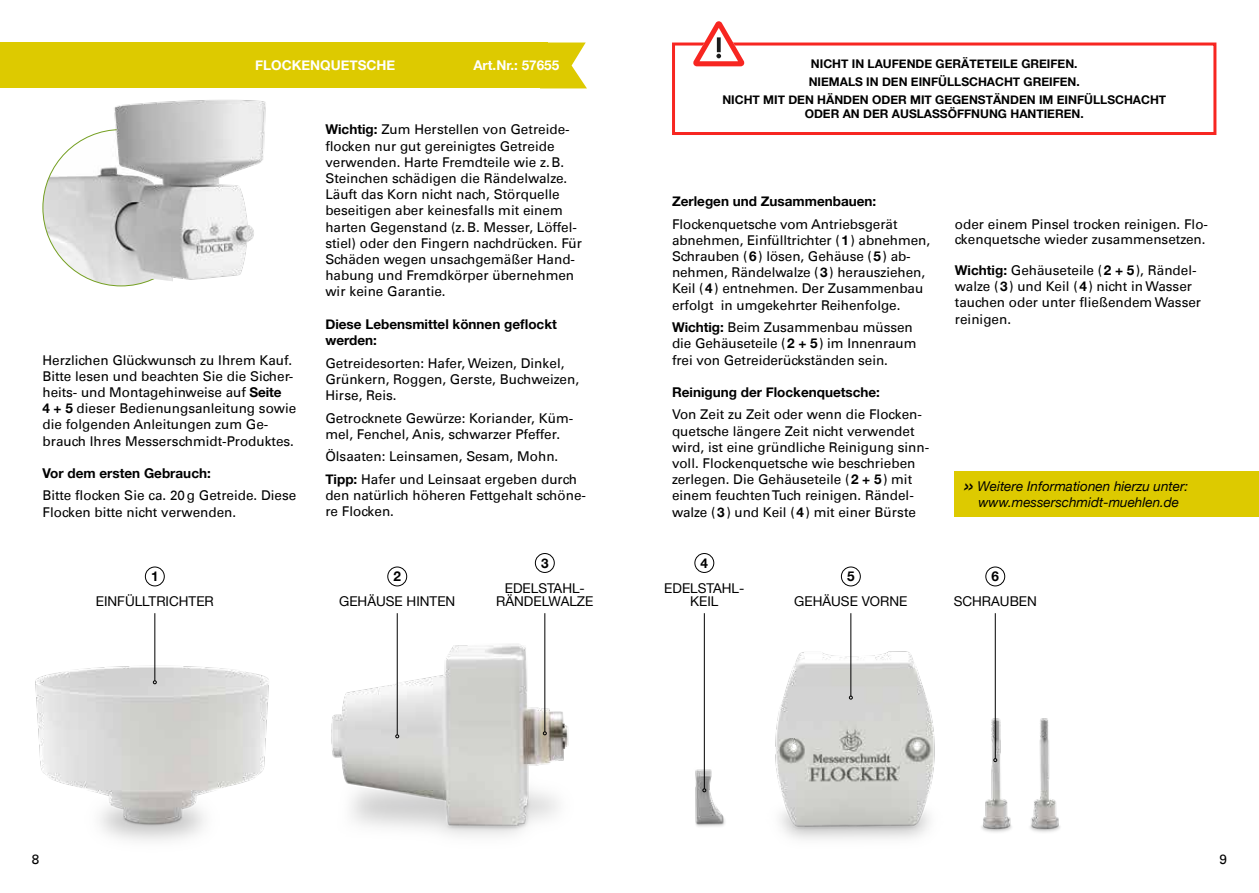
<style>
.page{position:relative;width:1259px;height:893px;background:#fff}
.page>*{position:absolute;margin:0;border:0;box-sizing:border-box;transform-origin:0 0}
.t1{font:13.5px/16.2px "Univers";color:#000}
.t2{font:13.5px/13.5px "Helvetica Neue";color:#000;text-align:center}
.t3{font:italic 13.5px/16.2px "Helvetica Neue";color:#000;text-align:center}
.t4{font:700 13.5px/16.2px "Helvetica Neue";color:#000}
.t5{font:700 13.5px "Helvetica Neue";color:#fff}
.t6{font:700 12px/18px "Helvetica Neue";color:#000;text-align:center}
.s1{font-family:"Helvetica Neue";font-weight:700}
.s2{font-size:22.5px}
</style>
<div class="page">
<img style="left:35px;top:567px;width:1025px;height:274px">
<img style="left:43px;top:130px;width:156px;height:156px;border-radius:78px">
<hr style="left:544px;top:613px;width:1px;height:119px;background:#000">
<svg style="left:543px;top:731px;width:4px;height:4px"></svg>
<hr style="left:397px;top:613px;width:1px;height:122px;background:#000">
<svg style="left:395px;top:734px;width:4px;height:4px"></svg>
<hr style="left:154px;top:613px;width:1px;height:68px;background:#000">
<svg style="left:153px;top:680px;width:4px;height:4px"></svg>
<hr style="left:704px;top:613px;width:1px;height:176px;background:#000">
<svg style="left:702px;top:788px;width:4px;height:4px"></svg>
<hr style="left:850px;top:613px;width:1px;height:83px;background:#000">
<hr style="left:995px;top:613px;width:1px;height:146px;background:#000">
<svg style="left:993px;top:758px;width:4px;height:4px"></svg>
<div style="left:145px;top:567px;width:19px;height:19px;border:1px solid #000;border-radius:50%"></div>
<div style="left:387px;top:567px;width:20px;height:19px;border:1px solid #000;border-radius:50%"></div>
<div style="left:535px;top:553px;width:19px;height:20px;border:1px solid #000;border-radius:50%"></div>
<div style="left:694px;top:553px;width:20px;height:20px;border:1px solid #000;border-radius:50%"></div>
<div style="left:841px;top:567px;width:19px;height:19px;border:1px solid #000;border-radius:50%"></div>
<div style="left:985px;top:567px;width:20px;height:19px;border:1px solid #000;border-radius:50%"></div>
<div style="left:0;top:43px;width:548px;height:45px;background:#ddca00"></div>
<svg style="left:548px;top:43px;width:39px;height:45px"></svg>
<div style="left:672px;top:43px;width:544px;height:92px;border:3px solid #f72621"></div>
<svg style="left:693px;top:21px;width:51px;height:45px"></svg>
<div style="left:955px;top:471px;width:304px;height:46px;background:#ddca00"></div>
<img style="left:93px;top:100px;width:173px;height:187px">
<p class="t5" style="left:255px;top:57px;width:142px">FLOCKENQUETSCHE</p>
<p class="t5" style="left:473px;top:57px;width:87px">Art.Nr.: 57655</p>
<p class="t1" style="left:43px;top:352px;width:255px">Herzlichen Glückwunsch zu Ihrem Kauf.<br>Bitte lesen und beachten Sie die Sicher&shy;heits- und Montagehinweise auf <span class="s1">Seite<br>4 + 5</span> dieser Bedienungsanleitung sowie die folgenden Anleitungen zum Ge&shy;brauch Ihres Messerschmidt-Produktes.</p>
<p class="t1" style="left:43px;top:462px;width:255px;line-height:22.5px"><span class="s1">Vor dem ersten Gebrauch:<br></span>Bitte flocken Sie ca. 20g Getreide. Diese</p>
<p class="t1" style="left:43px;top:504px;width:195px">Flocken bitte nicht verwenden.</p>
<p class="t1" style="left:325px;top:122px;width:258px"><span class="s1">Wichtig:</span> Zum Herstellen von Getreide&shy;flocken nur gut gereinigtes Getreide verwenden. Harte Fremdteile wie z.B.<br>Steinchen schädigen die Rändelwalze.<br>Läuft das Korn nicht nach, Störquelle beseitigen aber keinesfalls mit einem harten Gegenstand (z.B. Messer, Löffel&shy;stiel) oder den Fingern nachdrücken. Für Schäden wegen unsachgemäßer Hand&shy;habung und Fremdkörper übernehmen wir keine Garantie.</p>
<p class="t4" style="left:325px;top:316px;width:233px">Diese Lebensmittel können geflockt werden:</p>
<p class="t1" style="left:325px;top:355px;width:255px">Getreidesorten: Hafer, Weizen, Dinkel,<br>Grünkern, Roggen, Gerste, Buchweizen,<br>Hirse, Reis.</p>
<p class="t1" style="left:325px;top:410px;width:249px">Getrocknete Gewürze: Koriander, Küm&shy;mel, Fenchel, Anis, schwarzer Pfeffer.</p>
<p class="t1" style="left:325px;top:445px;width:253px;line-height:22.5px">Ölsaaten: Leinsamen, Sesam, Mohn.<br><span class="s1">Tipp:</span> Hafer und Leinsaat ergeben durch</p>
<p class="t1" style="left:325px;top:487px;width:262px">den natürlich höheren Fettgehalt schöne&shy;re Flocken.</p>
<p class="t6" style="left:722px;top:55px;width:445px">NICHT IN LAUFENDE GERÄTETEILE GREIFEN.<br>NIEMALS IN DEN EINFÜLLSCHACHT GREIFEN.<br>NICHT MIT DEN HÄNDEN ODER MIT GEGENSTÄNDEN IM EINFÜLLSCHACHT</p>
<p class="t6" style="left:804px;top:104px;width:280px">ODER AN DER AUSLASSÖFFNUNG HANTIEREN.</p>
<p class="t1" style="left:672px;top:190px;width:227px;line-height:22.5px"><span class="s1">Zerlegen und Zusammenbauen:<br></span>Flockenquetsche vom Antriebsgerät</p>
<p class="t1" style="left:672px;top:232px;width:260px">abnehmen, Einfülltrichter (<span class="s1">1</span>) abnehmen, Schrauben (<span class="s1">6</span>) lösen, Gehäuse (<span class="s1">5</span>) ab&shy;nehmen, Rändelwalze (<span class="s1">3</span>) herausziehen, Keil (<span class="s1">4</span>) entnehmen. Der Zusammenbau erfolgt in umgekehrter Reihenfolge.</p>
<p class="t1" style="left:672px;top:319px;width:246px"><span class="s1">Wichtig:</span> Beim Zusammenbau müssen die Gehäuseteile (<span class="s1">2 + 5</span>) im Innenraum frei von Getreiderückständen sein.</p>
<p class="t1" style="left:672px;top:381px;width:251px;line-height:22.5px"><span class="s1">Reinigung der Flockenquetsche:<br></span>Von Zeit zu Zeit oder wenn die Flocken-</p>
<p class="t1" style="left:672px;top:423px;width:259px">quetsche längere Zeit nicht verwendet wird, ist eine gründliche Reinigung sinn&shy;voll. Flockenquetsche wie beschrieben zerlegen. Die Gehäuseteile (<span class="s1">2 + 5</span>) mit einem feuchten Tuch reinigen. Rändel&shy;walze (<span class="s1">3</span>) und Keil (<span class="s1">4</span>) mit einer Bürste</p>
<p class="t1" style="left:955px;top:216px;width:255px;line-height:15px">oder einem Pinsel trocken reinigen. Flo&shy;ckenquetsche wieder zusammensetzen.</p>
<p class="t1" style="left:955px;top:262px;width:248px"><span class="s1">Wichtig:</span> Gehäuseteile (<span class="s1">2 + 5</span>), Rändel&shy;walze (<span class="s1">3</span>) und Keil (<span class="s1">4</span>) nicht in Wasser tauchen oder unter fließendem Wasser reinigen.</p>
<p class="t3" style="left:963px;top:478px;width:226px"><span class="s2">»</span> Weitere Informationen hierzu unter: www.messerschmidt-muehlen.de</p>
<p class="t4" style="left:541px;top:555px;width:9px">3</p>
<p class="t4" style="left:700px;top:555px;width:9px">4</p>
<p class="t4" style="left:151px;top:568px;width:9px">1</p>
<p class="t4" style="left:393px;top:568px;width:9px">2</p>
<p class="t4" style="left:847px;top:568px;width:9px">5</p>
<p class="t4" style="left:991px;top:568px;width:9px">6</p>
<p class="t2" style="left:496px;top:581px;width:99px">EDELSTAHL-<br>RÄNDELWALZE</p>
<p class="t2" style="left:664px;top:581px;width:82px">EDELSTAHL-</p>
<p class="t2" style="left:96px;top:595px;width:119px">EINFÜLLTRICHTER</p>
<p class="t2" style="left:339px;top:595px;width:118px">GEHÄUSE HINTEN</p>
<p class="t2" style="left:690px;top:595px;width:30px">KEIL</p>
<p class="t2" style="left:794px;top:595px;width:115px">GEHÄUSE VORNE</p>
<p class="t2" style="left:953px;top:595px;width:85px">SCHRAUBEN</p>
<p class="t1" style="left:32px;top:852px;width:9px">8</p>
<p class="t1" style="left:1219px;top:852px;width:9px">9</p>
</div>
